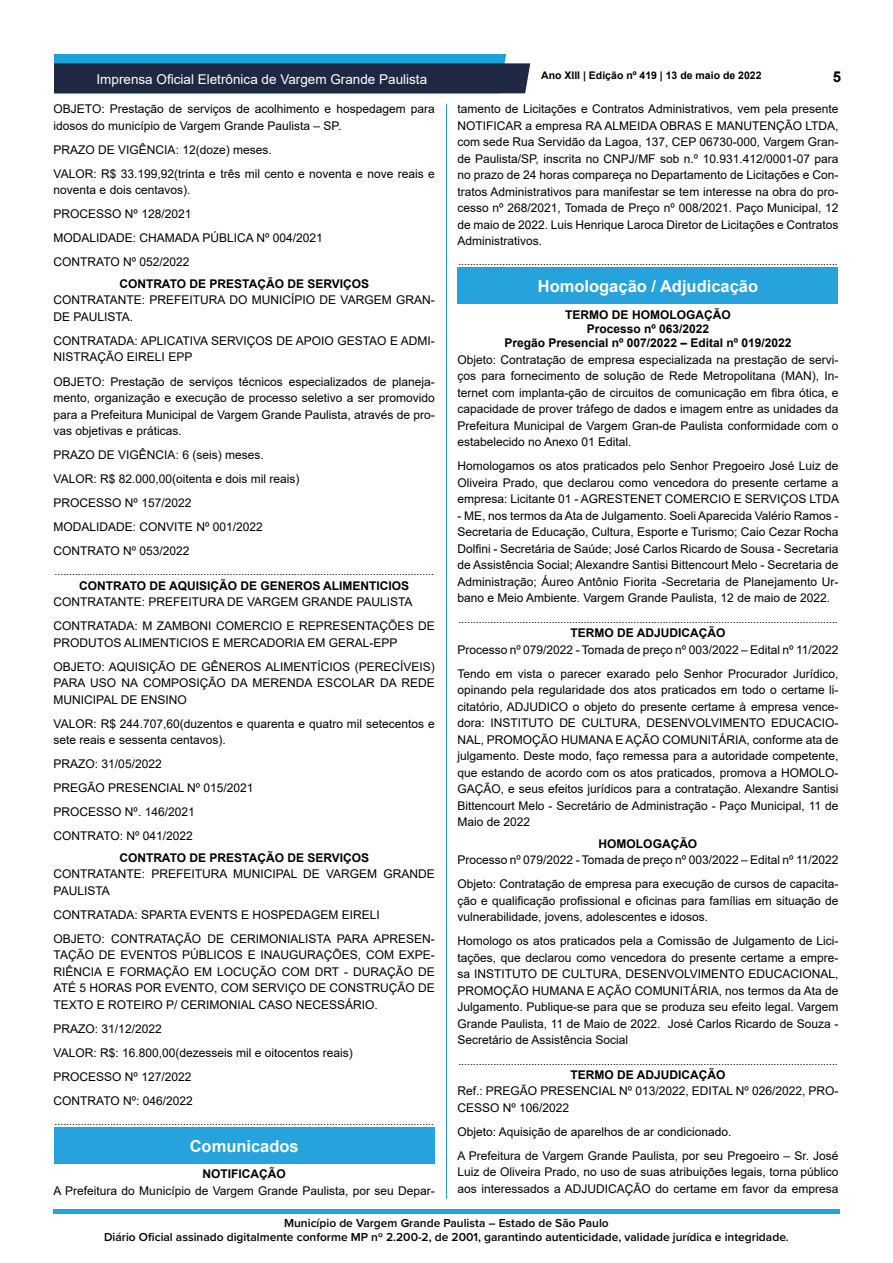
<style>
.page{position:relative;width:893px;height:1263px;background:#fff}
.page>*{position:absolute;margin:0;border:0;box-sizing:border-box;transform-origin:0 0}
.t1{font:700 16.5px "Arial";color:#fff}
.t2{font:700 15px "Arial";color:#000}
.t3{font:13.5px "Arial";color:#fff}
._2_-_Corpo{font:12px/16.5px "Arial";color:#000;text-align:justify}
._1_-_Cabeçalho{font:700 12px "Arial";color:#000}
.t4{font:600 12px/14.4px "Proxima Nova";color:#000;text-align:center}
._4_-_Fim{font:10.5px "Arial";color:#000}
.t5{font:700 10.5px "Arial";color:#000}
</style>
<div class="page">
<hr style="left:53px;top:1209px;width:787px;height:4px;background:#25a2db">
<svg style="left:54px;top:54px;width:476px;height:39px;background:#204668"></svg>
<hr style="left:446px;top:104px;width:1px;height:1094px;background:#25a2db">
<div style="left:54px;top:1127px;width:380px;height:37px;background:#26a3dd"></div>
<div style="left:458px;top:268px;width:380px;height:36px;background:#26a3dd"></div>
<p class="t3" style="left:97px;top:69px;width:332px">Imprensa Oficial Eletrônica de Vargem Grande Paulista</p>
<p class="t5" style="left:541px;top:67px;width:222px">Ano XIII | Edição nº 419 | 13 de maio de 2022</p>
<p class="t2" style="left:833px;top:66px;width:10px">5</p>
<p class="_2_-_Corpo" style="left:54px;top:101px;width:383px">OBJETO: Prestação de serviços de acolhimento e hospedagem para idosos do município de Vargem Grande Paulista – SP.</p>
<p class="_2_-_Corpo" style="left:54px;top:141px;width:220px">PRAZO DE VIGÊNCIA: 12(doze) meses.</p>
<p class="_2_-_Corpo" style="left:54px;top:165px;width:383px">VALOR: R$ 33.199,92(trinta e três mil cento e noventa e nove reais e noventa e dois centavos).</p>
<p class="_2_-_Corpo" style="left:54px;top:206px;width:139px">PROCESSO Nº 128/2021</p>
<p class="_2_-_Corpo" style="left:54px;top:230px;width:271px">MODALIDADE: CHAMADA PÚBLICA Nº 004/2021</p>
<p class="_2_-_Corpo" style="left:54px;top:254px;width:137px">CONTRATO Nº 052/2022</p>
<p class="_1_-_Cabeçalho" style="left:119px;top:275px;width:251px">CONTRATO DE PRESTAÇÃO DE SERVIÇOS</p>
<p class="_2_-_Corpo" style="left:54px;top:292px;width:383px">CONTRATANTE: PREFEITURA DO MUNICÍPIO DE VARGEM GRAN-<br>DE PAULISTA.</p>
<p class="_2_-_Corpo" style="left:54px;top:332px;width:383px">CONTRATADA: APLICATIVA SERVIÇOS DE APOIO GESTAO E ADMI-<br>NISTRAÇÃO EIRELI EPP</p>
<p class="_2_-_Corpo" style="left:54px;top:373px;width:383px">OBJETO: Prestação de serviços técnicos especializados de planeja&shy;mento, organização e execução de processo seletivo a ser promovido para a Prefeitura Municipal de Vargem Grande Paulista, através de pro&shy;vas objetivas e práticas.</p>
<p class="_2_-_Corpo" style="left:54px;top:446px;width:212px">PRAZO DE VIGÊNCIA: 6 (seis) meses.</p>
<p class="_2_-_Corpo" style="left:54px;top:470px;width:247px">VALOR: R$ 82.000,00(oitenta e dois mil reais)</p>
<p class="_2_-_Corpo" style="left:54px;top:494px;width:139px">PROCESSO Nº 157/2022</p>
<p class="_2_-_Corpo" style="left:54px;top:518px;width:211px">MODALIDADE: CONVITE Nº 001/2022</p>
<p class="_2_-_Corpo" style="left:54px;top:542px;width:137px">CONTRATO Nº 053/2022</p>
<p class="_4_-_Fim" style="left:55px;top:564px;width:381px">..................................................................................................................................</p>
<p class="_1_-_Cabeçalho" style="left:79px;top:577px;width:332px">CONTRATO DE AQUISIÇÃO DE GENEROS ALIMENTICIOS</p>
<p class="_2_-_Corpo" style="left:54px;top:593px;width:360px">CONTRATANTE: PREFEITURA DE VARGEM GRANDE PAULISTA</p>
<p class="_2_-_Corpo" style="left:54px;top:617px;width:383px">CONTRATADA: M ZAMBONI COMERCIO E REPRESENTAÇÕES DE<br>PRODUTOS ALIMENTICIOS E MERCADORIA EM GERAL-EPP</p>
<p class="_2_-_Corpo" style="left:54px;top:658px;width:383px">OBJETO: AQUISIÇÃO DE GÊNEROS ALIMENTÍCIOS (PERECÍVEIS)<br>PARA USO NA COMPOSIÇÃO DA MERENDA ESCOLAR DA REDE MUNICIPAL DE ENSINO</p>
<p class="_2_-_Corpo" style="left:54px;top:715px;width:383px">VALOR: R$ 244.707,60(duzentos e quarenta e quatro mil setecentos e sete reais e sessenta centavos).</p>
<p class="_2_-_Corpo" style="left:54px;top:755px;width:110px">PRAZO: 31/05/2022</p>
<p class="_2_-_Corpo" style="left:54px;top:779px;width:202px">PREGÃO PRESENCIAL Nº 015/2021</p>
<p class="_2_-_Corpo" style="left:54px;top:803px;width:143px">PROCESSO Nº. 146/2021</p>
<p class="_2_-_Corpo" style="left:54px;top:827px;width:141px">CONTRATO: Nº 041/2022</p>
<p class="_1_-_Cabeçalho" style="left:119px;top:849px;width:251px">CONTRATO DE PRESTAÇÃO DE SERVIÇOS</p>
<p class="_2_-_Corpo" style="left:54px;top:866px;width:383px">CONTRATANTE: PREFEITURA MUNICIPAL DE VARGEM GRANDE<br>PAULISTA</p>
<p class="_2_-_Corpo" style="left:54px;top:906px;width:328px">CONTRATADA: SPARTA EVENTS E HOSPEDAGEM EIRELI</p>
<p class="_2_-_Corpo" style="left:54px;top:930px;width:383px">OBJETO: CONTRATAÇÃO DE CERIMONIALISTA PARA APRESEN-TAÇÃO DE EVENTOS PÚBLICOS E INAUGURAÇÕES, COM EXPE-RIÊNCIA E FORMAÇÃO EM LOCUÇÃO COM DRT - DURAÇÃO DE ATÉ 5 HORAS POR EVENTO, COM SERVIÇO DE CONSTRUÇÃO DE TEXTO E ROTEIRO P/ CERIMONIAL CASO NECESSÁRIO.</p>
<p class="_2_-_Corpo" style="left:54px;top:1020px;width:110px">PRAZO: 31/12/2022</p>
<p class="_2_-_Corpo" style="left:54px;top:1044px;width:301px">VALOR: R$: 16.800,00(dezesseis mil e oitocentos reais)</p>
<p class="_2_-_Corpo" style="left:54px;top:1068px;width:139px">PROCESSO Nº 127/2022</p>
<p class="_2_-_Corpo" style="left:54px;top:1092px;width:141px">CONTRATO Nº: 046/2022</p>
<p class="_4_-_Fim" style="left:55px;top:1114px;width:381px">..................................................................................................................................</p>
<p class="t1" style="left:190px;top:1134px;width:111px">Comunicados</p>
<p class="_1_-_Cabeçalho" style="left:203px;top:1165px;width:85px">NOTIFICAÇÃO</p>
<p class="_2_-_Corpo" style="left:54px;top:1182px;width:383px">A Prefeitura do Município de Vargem Grande Paulista, por seu Depar-</p>
<p class="_2_-_Corpo" style="left:457px;top:101px;width:383px">tamento de Licitações e Contratos Administrativos, vem pela presente NOTIFICAR a empresa RA ALMEIDA OBRAS E MANUTENÇÃO LTDA, com sede Rua Servidão da Lagoa, 137, CEP 06730-000, Vargem Gran&shy;de Paulista/SP, inscrita no CNPJ/MF sob n.º 10.931.412/0001-07 para no prazo de 24 horas compareça no Departamento de Licitações e Con&shy;tratos Administrativos para manifestar se tem interesse na obra do pro&shy;cesso nº 268/2021, Tomada de Preço nº 008/2021. Paço Municipal, 12 de maio de 2022. Luis Henrique Laroca Diretor de Licitações e Contratos Administrativos.</p>
<p class="_4_-_Fim" style="left:458px;top:254px;width:381px">..................................................................................................................................</p>
<p class="t1" style="left:538px;top:274px;width:222px">Homologação / Adjudicação</p>
<p class="_1_-_Cabeçalho" style="left:565px;top:306px;width:167px">TERMO DE HOMOLOGAÇÃO</p>
<p class="_1_-_Cabeçalho" style="left:587px;top:320px;width:124px">Processo nº 063/2022</p>
<p class="_1_-_Cabeçalho" style="left:504px;top:335px;width:288px">Pregão Presencial nº 007/2022 – Edital nº 019/2022</p>
<p class="_2_-_Corpo" style="left:457px;top:351px;width:383px">Objeto: Contratação de empresa especializada na prestação de servi&shy;ços para fornecimento de solução de Rede Metropolitana (MAN), In&shy;ternet com implanta-ção de circuitos de comunicação em fibra ótica, e capacidade de prover tráfego de dados e imagem entre as unidades da Prefeitura Municipal de Vargem Gran-de Paulista conformidade com o estabelecido no Anexo 01 Edital.</p>
<p class="_2_-_Corpo" style="left:457px;top:458px;width:383px">Homologamos os atos praticados pelo Senhor Pregoeiro José Luiz de Oliveira Prado, que declarou como vencedora do presente certame a empresa: Licitante 01 - AGRESTENET COMERCIO E SERVIÇOS LTDA</p>
<p class="_2_-_Corpo" style="left:457px;top:507px;width:383px">- ME, nos termos da Ata de Julgamento. Soeli Aparecida Valério Ramos - Secretaria de Educação, Cultura, Esporte e Turismo; Caio Cezar Rocha Dolfini - Secretária de Saúde; José Carlos Ricardo de Sousa - Secretaria de Assistência Social; Alexandre Santisi Bittencourt Melo - Secretaria de Administração; Áureo Antônio Fiorita -Secretaria de Planejamento Ur&shy;bano e Meio Ambiente. Vargem Grande Paulista, 12 de maio de 2022.</p>
<p class="_4_-_Fim" style="left:458px;top:612px;width:381px">..................................................................................................................................</p>
<p class="_1_-_Cabeçalho" style="left:570px;top:624px;width:156px">TERMO DE ADJUDICAÇÃO</p>
<p class="_2_-_Corpo" style="left:457px;top:641px;width:383px">Processo nº 079/2022 - Tomada de preço nº 003/2022 – Edital nº 11/2022</p>
<p class="_2_-_Corpo" style="left:457px;top:665px;width:383px">Tendo em vista o parecer exarado pelo Senhor Procurador Jurídico, opinando pela regularidade dos atos praticados em todo o certame li&shy;citatório, ADJUDICO o objeto do presente certame à empresa vence&shy;dora: INSTITUTO DE CULTURA, DESENVOLVIMENTO EDUCACIO-NAL, PROMOÇÃO HUMANA E AÇÃO COMUNITÁRIA, conforme ata de julgamento. Deste modo, faço remessa para a autoridade competente, que estando de acordo com os atos praticados, promova a HOMOLO-GAÇÃO, e seus efeitos jurídicos para a contratação. Alexandre Santisi Bittencourt Melo - Secretário de Administração - Paço Municipal, 11 de Maio de 2022</p>
<p class="_1_-_Cabeçalho" style="left:599px;top:835px;width:100px">HOMOLOGAÇÃO</p>
<p class="_2_-_Corpo" style="left:457px;top:852px;width:383px">Processo nº 079/2022 - Tomada de preço nº 003/2022 – Edital nº 11/2022</p>
<p class="_2_-_Corpo" style="left:457px;top:876px;width:383px">Objeto: Contratação de empresa para execução de cursos de capacita&shy;ção e qualificação profissional e oficinas para famílias em situação de vulnerabilidade, jovens, adolescentes e idosos.</p>
<p class="_2_-_Corpo" style="left:457px;top:933px;width:383px">Homologo os atos praticados pela a Comissão de Julgamento de Lici&shy;tações, que declarou como vencedora do presente certame a empre&shy;sa INSTITUTO DE CULTURA, DESENVOLVIMENTO EDUCACIONAL, PROMOÇÃO HUMANA E AÇÃO COMUNITÁRIA, nos termos da Ata de Julgamento. Publique-se para que se produza seu efeito legal. Vargem Grande Paulista, 11 de Maio de 2022. José Carlos Ricardo de Souza - Secretário de Assistência Social</p>
<p class="_4_-_Fim" style="left:458px;top:1053px;width:381px">..................................................................................................................................</p>
<p class="_1_-_Cabeçalho" style="left:570px;top:1066px;width:156px">TERMO DE ADJUDICAÇÃO</p>
<p class="_2_-_Corpo" style="left:457px;top:1083px;width:383px">Ref.: PREGÃO PRESENCIAL Nº 013/2022, EDITAL Nº 026/2022, PRO-<br>CESSO Nº 106/2022</p>
<p class="_2_-_Corpo" style="left:457px;top:1123px;width:276px">Objeto: Aquisição de aparelhos de ar condicionado.</p>
<p class="_2_-_Corpo" style="left:457px;top:1147px;width:383px">A Prefeitura de Vargem Grande Paulista, por seu Pregoeiro – Sr. José Luiz de Oliveira Prado, no uso de suas atribuições legais, torna público aos interessados a ADJUDICAÇÃO do certame em favor da empresa</p>
<p class="t4" style="left:104px;top:1215px;width:686px">Município de Vargem Grande Paulista – Estado de São Paulo<br>Diário Oficial assinado digitalmente conforme MP nº 2.200-2, de 2001, garantindo autenticidade, validade jurídica e integridade.</p>
</div>
